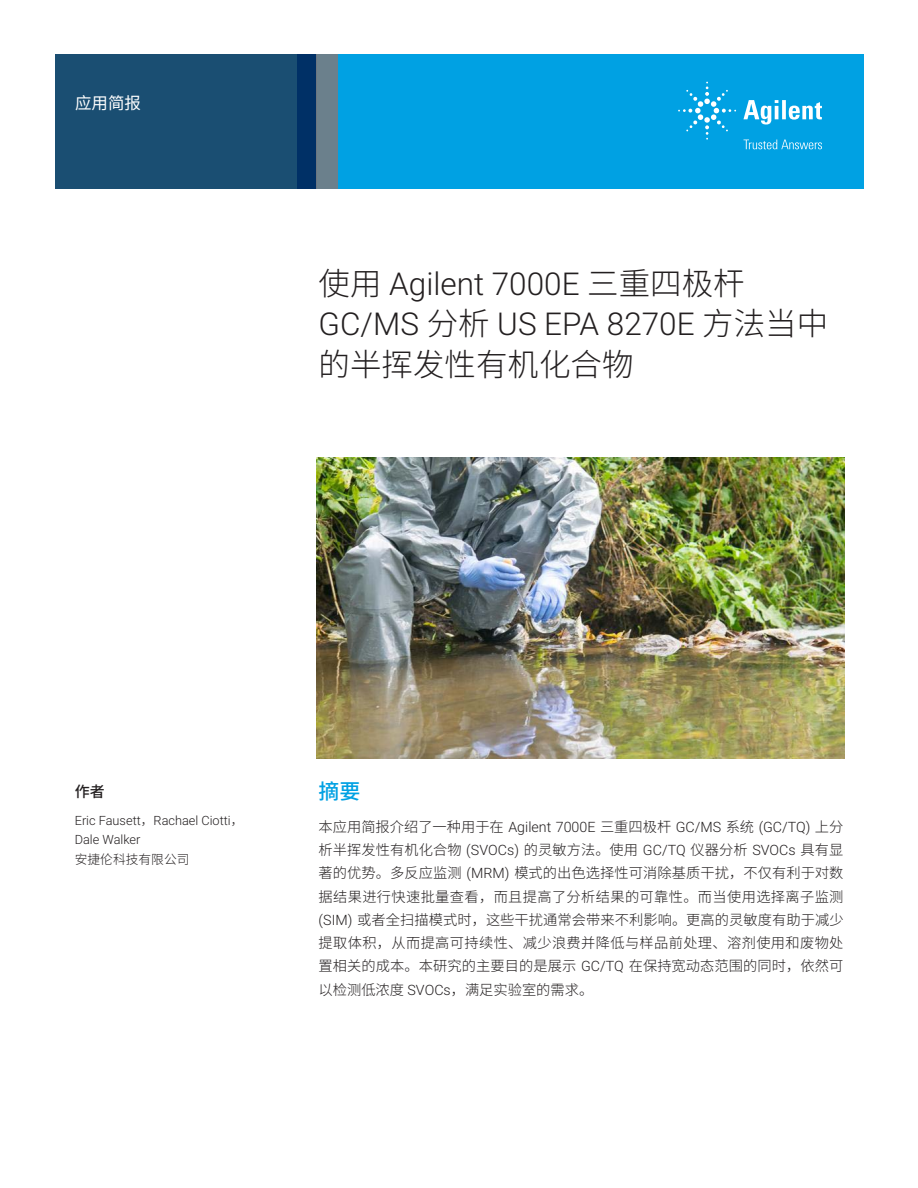
<style>
.page{position:relative;width:918px;height:1188px;background:#fff}
.page>*{position:absolute;margin:0;border:0;box-sizing:border-box;transform-origin:0 0}
.t1{font:300 31.5px/40.5px "Roboto";color:#231f20}
.t2{font:300 31.5px "Noto Sans CJ Ksc";color:#231f20}
.t3{font:500 21px "Noto Sans CJ Ksc";color:#00a1e3}
.t4{font:16.5px "Noto Sans CJ Ksc";color:#fff}
.t5{font:500 15px "Noto Sans CJ Ksc";color:#231f20}
.t6{font:300 14.25px/23.2px "Noto Sans CJ Ksc";letter-spacing:.005em;color:#231f20;text-align:justify}
.t7{font:300 14.25px "Roboto";color:#231f20}
.t8{font:300 12.75px/19.5px "Roboto";color:#231f20}
.t9{font:300 12.75px "Noto Sans CJ Ksc";color:#231f20}
.s1{font-family:"Noto Sans CJ Ksc"}
.s2{font-family:"Roboto"}
</style>
<div class="page">
<div style="left:297px;top:54px;width:567px;height:135px;background:#00a1e3"></div>
<svg style="left:55px;top:54px;width:261px;height:135px;background:#184b71"></svg>
<div style="left:316px;top:54px;width:22px;height:135px;background:#6b808c"></div>
<img style="left:316px;top:458px;width:528px;height:300px">
<svg style="left:743px;top:100px;width:79px;height:25px"></svg>
<svg style="left:678px;top:82px;width:58px;height:58px"></svg>
<svg style="left:744px;top:140px;width:78px;height:9px"></svg>
<p class="t4" style="left:75px;top:93px;width:67px">应用简报</p>
<h1 class="t1" style="left:319px;top:262px;width:511px"><span class="s1">使用</span> Agilent 7000E <span class="s1">三重四极杆<br></span>GC/MS <span class="s1">分析</span> US EPA 8270E <span class="s1">方法当中</span></h1>
<h1 class="t2" style="left:319px;top:346px;width:316px">的半挥发性有机化合物</h1>
<p class="t5" style="left:75px;top:784px;width:31px">作者</p>
<p class="t8" style="left:75px;top:810px;width:170px">Eric Fausett<span class="s1">，</span>Rachael Ciotti<span class="s1">，<br></span>Dale Walker</p>
<p class="t9" style="left:75px;top:852px;width:116px">安捷伦科技有限公司</p>
<h2 class="t3" style="left:319px;top:779px;width:43px">摘要</h2>
<p class="t7" style="left:319px;top:817px;width:526px"><span class="s1">本应用简报介绍了一种用于在</span> Agilent 7000E <span class="s1">三重四极杆</span> GC/MS <span class="s1">系统</span> (GC/TQ) <span class="s1">上分</span></p>
<p class="t6" style="left:319px;top:839px;width:527px">析半挥发性有机化合物 <span class="s2">(SVOCs)</span> 的灵敏方法。使用 <span class="s2">GC/TQ</span> 仪器分析 <span class="s2">SVOCs</span> 具有显著的优势。多反应监测 <span class="s2">(MRM)</span> 模式的出色选择性可消除基质干扰，不仅有利于对数据结果进行快速批量查看，而且提高了分析结果的可靠性。而当使用选择离子监测<span class="s2">(SIM)</span> 或者全扫描模式时，这些干扰通常会带来不利影响。更高的灵敏度有助于减少提取体积，从而提高可持续性、减少浪费并降低与样品前处理、溶剂使用和废物处置相关的成本。本研究的主要目的是展示 <span class="s2">GC/TQ</span> 在保持宽动态范围的同时，依然可以检测低浓度 <span class="s2">SVOCs</span>，满足实验室的需求。</p>
</div>
